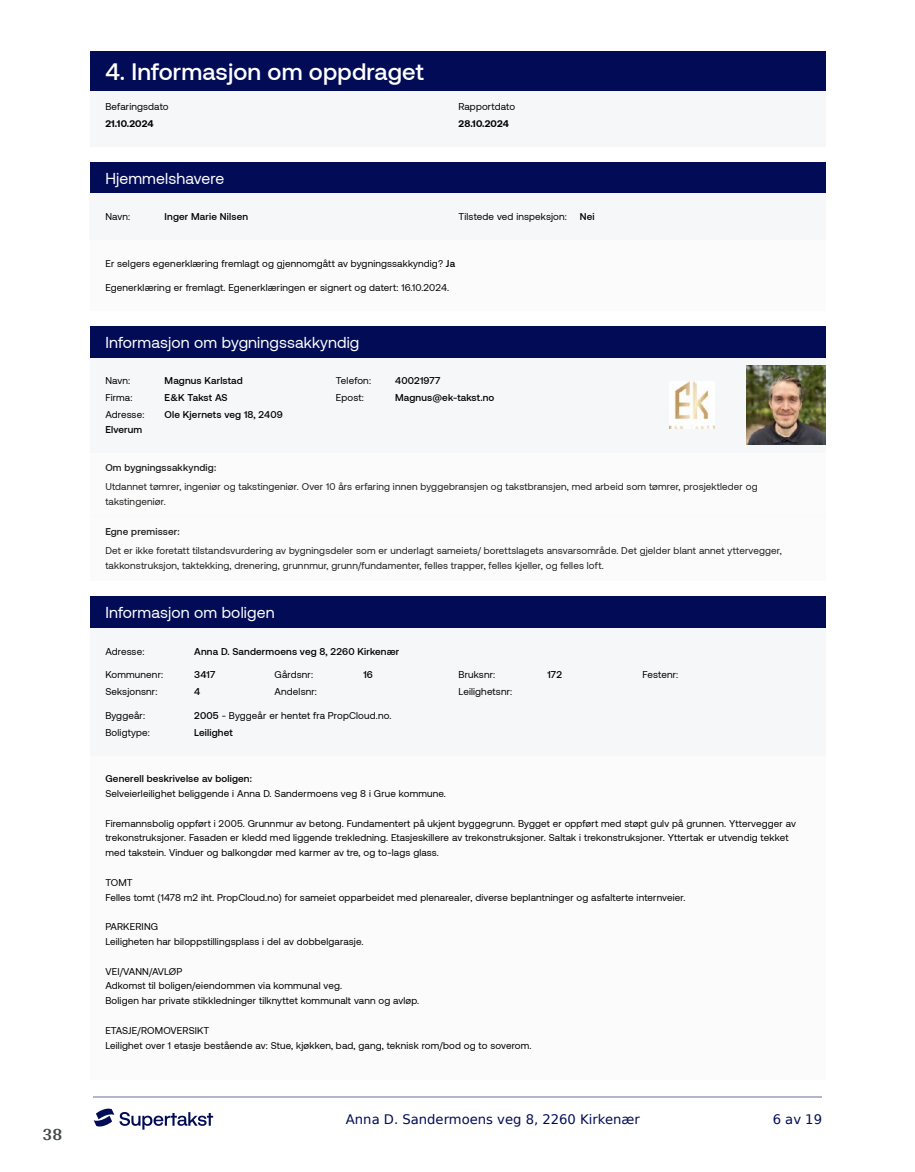
<style>
.page{position:relative;width:915px;height:1172px;background:#fff}
.page>*{position:absolute;margin:0;border:0;box-sizing:border-box;transform-origin:0 0}
.t1{font:500 23.7px "Aeonik";letter-spacing:.005em;color:#fff}
.t2{font:700 18px "Arya";color:#414749}
.t3{font:15.75px "Aeonik";letter-spacing:.01em;color:#fff}
.t4{font:13.2px "DejaVu Sans";color:#020c56}
.t5{font:9.9px/14.9px "Aeonik";letter-spacing:.015em;color:#000}
.t6{font:9.9px/14.9px "Aeonik";letter-spacing:.015em;color:#1d1d1b}
.t7{font:500 9.9px "Aeonik";letter-spacing:.015em;color:#000}
.t8{font:500 9.9px "Aeonik";letter-spacing:.015em;color:#1d1d1b}
.t9{font:700 9.9px "Aeonik";letter-spacing:.015em;color:#000}
.s1{font-weight:500}
</style>
<div class="page">
<hr style="left:93px;top:1097px;width:728px;height:1px;background:#b2b5cb">
<svg style="left:94px;top:1108px;width:119px;height:21px"></svg>
<div style="left:89px;top:52px;width:736px;height:39px;background:#020c56"></div>
<div style="left:89px;top:91px;width:736px;height:55px;background:#f5f7f8"></div>
<div style="left:89px;top:162px;width:736px;height:32px;background:#020c56"></div>
<div style="left:89px;top:194px;width:369px;height:46px;background:#f5f7f8"></div>
<div style="left:458px;top:194px;width:367px;height:46px;background:#f5f7f8"></div>
<div style="left:89px;top:240px;width:736px;height:32px;background:#f5f7f8"></div>
<div style="left:89px;top:272px;width:736px;height:38px;background:#f5f7f8"></div>
<div style="left:89px;top:326px;width:736px;height:32px;background:#020c56"></div>
<div style="left:89px;top:452px;width:736px;height:64px;background:#f5f7f8"></div>
<div style="left:89px;top:516px;width:736px;height:65px;background:#f5f7f8"></div>
<div style="left:89px;top:596px;width:736px;height:32px;background:#020c56"></div>
<div style="left:89px;top:628px;width:736px;height:127px;background:#f5f7f8"></div>
<div style="left:89px;top:755px;width:736px;height:325px;background:#f5f7f8"></div>
<div style="left:89px;top:358px;width:491px;height:94px;background:#f5f7f8"></div>
<div style="left:580px;top:358px;width:245px;height:94px;background:#f5f7f8"></div>
<img style="left:669px;top:381px;width:45px;height:48px">
<img style="left:746px;top:365px;width:79px;height:79px">
<h2 class="t2" style="left:43px;top:1123px;width:21px">38</h2>
<h1 class="t1" style="left:105px;top:59px;width:320px">4. Informasjon om oppdraget</h1>
<p class="t5" style="left:105px;top:99px;width:65px">Befaringsdato</p>
<p class="t5" style="left:458px;top:99px;width:58px">Rapportdato</p>
<p class="t9" style="left:105px;top:117px;width:50px">21.10.2024</p>
<p class="t9" style="left:458px;top:117px;width:52px">28.10.2024</p>
<h3 class="t3" style="left:105px;top:170px;width:120px">Hjemmelshavere</h3>
<p class="t5" style="left:105px;top:210px;width:26px">Navn:</p>
<p class="t7" style="left:164px;top:211px;width:85px">Inger Marie Nilsen</p>
<p class="t5" style="left:458px;top:210px;width:110px">Tilstede ved inspeksjon:</p>
<p class="t7" style="left:579px;top:211px;width:16px">Nei</p>
<p class="t5" style="left:105px;top:256px;width:351px">Er selgers egenerklæring fremlagt og gjennomgått av bygningssakkyndig? <span class="s1">Ja</span></p>
<p class="t5" style="left:105px;top:280px;width:345px">Egenerklæring er fremlagt. Egenerklæringen er signert og datert: 16.10.2024.</p>
<h3 class="t3" style="left:105px;top:334px;width:255px">Informasjon om bygningssakkyndig</h3>
<p class="t5" style="left:105px;top:373px;width:26px">Navn:</p>
<p class="t7" style="left:164px;top:375px;width:80px">Magnus Karlstad</p>
<p class="t5" style="left:336px;top:373px;width:37px">Telefon:</p>
<p class="t7" style="left:395px;top:375px;width:47px">40021977</p>
<p class="t5" style="left:105px;top:390px;width:29px">Firma:</p>
<p class="t7" style="left:164px;top:392px;width:65px">E&amp;K Takst AS</p>
<p class="t5" style="left:336px;top:390px;width:29px">Epost:</p>
<p class="t7" style="left:395px;top:392px;width:101px">Magnus@ek-takst.no</p>
<p class="t5" style="left:105px;top:407px;width:41px">Adresse:</p>
<p class="t7" style="left:164px;top:409px;width:120px">Ole Kjernets veg 18, 2409</p>
<p class="t7" style="left:105px;top:424px;width:38px">Elverum</p>
<p class="t8" style="left:105px;top:462px;width:112px">Om bygningssakkyndig:</p>
<p class="t6" style="left:105px;top:479px;width:653px">Utdannet tømrer, ingeniør og takstingeniør. Over 10 års erfaring innen byggebransjen og takstbransjen, med arbeid som tømrer, prosjektleder og takstingeniør.</p>
<p class="t8" style="left:105px;top:526px;width:76px">Egne premisser:</p>
<p class="t6" style="left:105px;top:543px;width:677px">Det er ikke foretatt tilstandsvurdering av bygningsdeler som er underlagt sameiets/ borettslagets ansvarsområde. Det gjelder blant annet yttervegger, takkonstruksjon, taktekking, drenering, grunnmur, grunn/fundamenter, felles trapper, felles kjeller, og felles loft.</p>
<h3 class="t3" style="left:105px;top:604px;width:171px">Informasjon om boligen</h3>
<p class="t5" style="left:105px;top:644px;width:41px">Adresse:</p>
<p class="t7" style="left:194px;top:646px;width:206px">Anna D. Sandermoens veg 8, 2260 Kirkenær</p>
<p class="t5" style="left:105px;top:668px;width:59px">Kommunenr:</p>
<p class="t7" style="left:194px;top:669px;width:23px">3417</p>
<p class="t5" style="left:274px;top:668px;width:40px">Gårdsnr:</p>
<p class="t7" style="left:363px;top:669px;width:11px">16</p>
<p class="t5" style="left:458px;top:668px;width:38px">Bruksnr:</p>
<p class="t7" style="left:547px;top:669px;width:16px">172</p>
<p class="t5" style="left:642px;top:668px;width:37px">Festenr:</p>
<p class="t5" style="left:105px;top:684px;width:54px">Seksjonsnr:</p>
<p class="t7" style="left:194px;top:686px;width:8px">4</p>
<p class="t5" style="left:274px;top:684px;width:44px">Andelsnr:</p>
<p class="t5" style="left:458px;top:684px;width:55px">Leilighetsnr:</p>
<p class="t5" style="left:105px;top:708px;width:41px">Byggeår:</p>
<p class="t5" style="left:194px;top:708px;width:198px"><span class="s1">2005</span> - Byggeår er hentet fra PropCloud.no.</p>
<p class="t5" style="left:105px;top:725px;width:46px">Boligtype:</p>
<p class="t7" style="left:194px;top:727px;width:40px">Leilighet</p>
<p class="t7" style="left:105px;top:773px;width:148px">Generell beskrivelse av boligen:</p>
<p class="t5" style="left:105px;top:786px;width:342px">Selveierleilighet beliggende i Anna D. Sandermoens veg 8 i Grue kommune.</p>
<p class="t5" style="left:105px;top:816px;width:692px">Firemannsbolig oppført i 2005. Grunnmur av betong. Fundamentert på ukjent byggegrunn. Bygget er oppført med støpt gulv på grunnen. Yttervegger av trekonstruksjoner. Fasaden er kledd med liggende trekledning. Etasjeskillere av trekonstruksjoner. Saltak i trekonstruksjoner. Yttertak er utvendig tekket med takstein. Vinduer og balkongdør med karmer av tre, og to-lags glass.</p>
<p class="t5" style="left:105px;top:875px;width:581px">TOMT<br>Felles tomt (1478 m2 iht. PropCloud.no) for sameiet opparbeidet med plenarealer, diverse beplantninger og asfalterte internveier.</p>
<p class="t5" style="left:105px;top:919px;width:259px">PARKERING<br>Leiligheten har biloppstillingsplass i del av dobbelgarasje.</p>
<p class="t5" style="left:105px;top:964px;width:315px">VEI/VANN/AVLØP<br>Adkomst til boligen/eiendommen via kommunal veg.<br>Boligen har private stikkledninger tilknyttet kommunalt vann og avløp.</p>
<p class="t5" style="left:105px;top:1023px;width:427px">ETASJE/ROMOVERSIKT<br>Leilighet over 1 etasje bestående av: Stue, kjøkken, bad, gang, teknisk rom/bod og to soverom.</p>
<h3 class="t4" style="left:346px;top:1108px;width:295px">Anna D. Sandermoens veg 8, 2260 Kirkenær</h3>
<h3 class="t4" style="left:772px;top:1108px;width:51px">6 av 19</h3>
</div>
